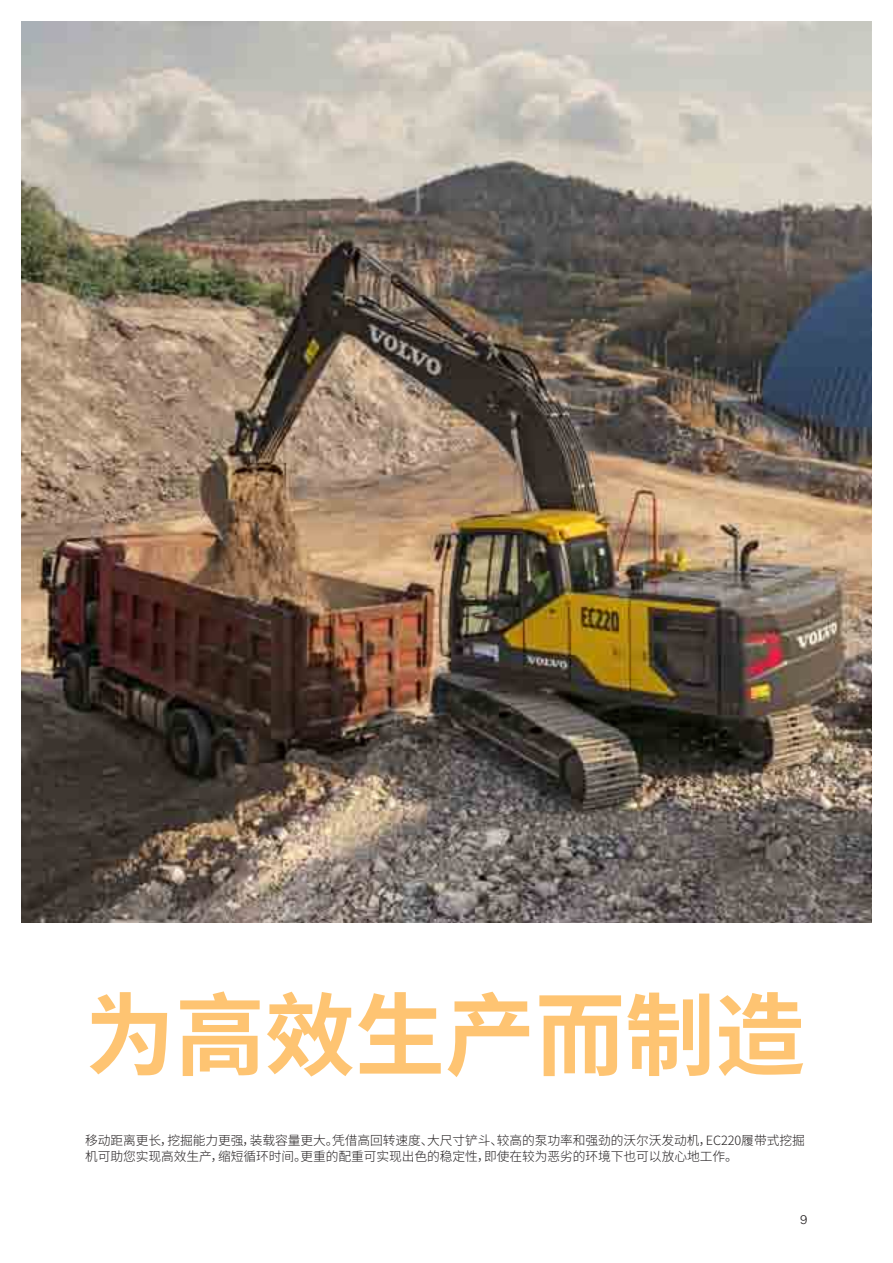
<style>
.page{position:relative;width:893px;height:1263px;background:#fff}
.page>*{position:absolute;margin:0;border:0;box-sizing:border-box;transform-origin:0 0}
.t1{font:700 90px "Source Han Sans CN";color:#fec472}
.t2{font:300 12.75px/16.5px "Source Han Sans CN";letter-spacing:-.005em;color:#231f20}
.t3{font:300 12.75px "Volvo Novum";color:#231f20}
</style>
<div class="page">
<img style="left:21px;top:21px;width:851px;height:902px">
<h1 class="t1" style="left:85px;top:984px;width:721px">为高效生产而制造</h1>
<p class="t2" style="left:85px;top:1132px;width:721px">移动距离更长，挖掘能力更强，装载容量更大。凭借高回转速度、大尺寸铲斗、较高的泵功率和强劲的沃尔沃发动机，EC220履带式挖掘机可助您实现高效生产，缩短循环时间。更重的配重可实现出色的稳定性，即使在较为恶劣的环境下也可以放心地工作。</p>
<p class="t3" style="left:800px;top:1211px;width:10px">9</p>
</div>
